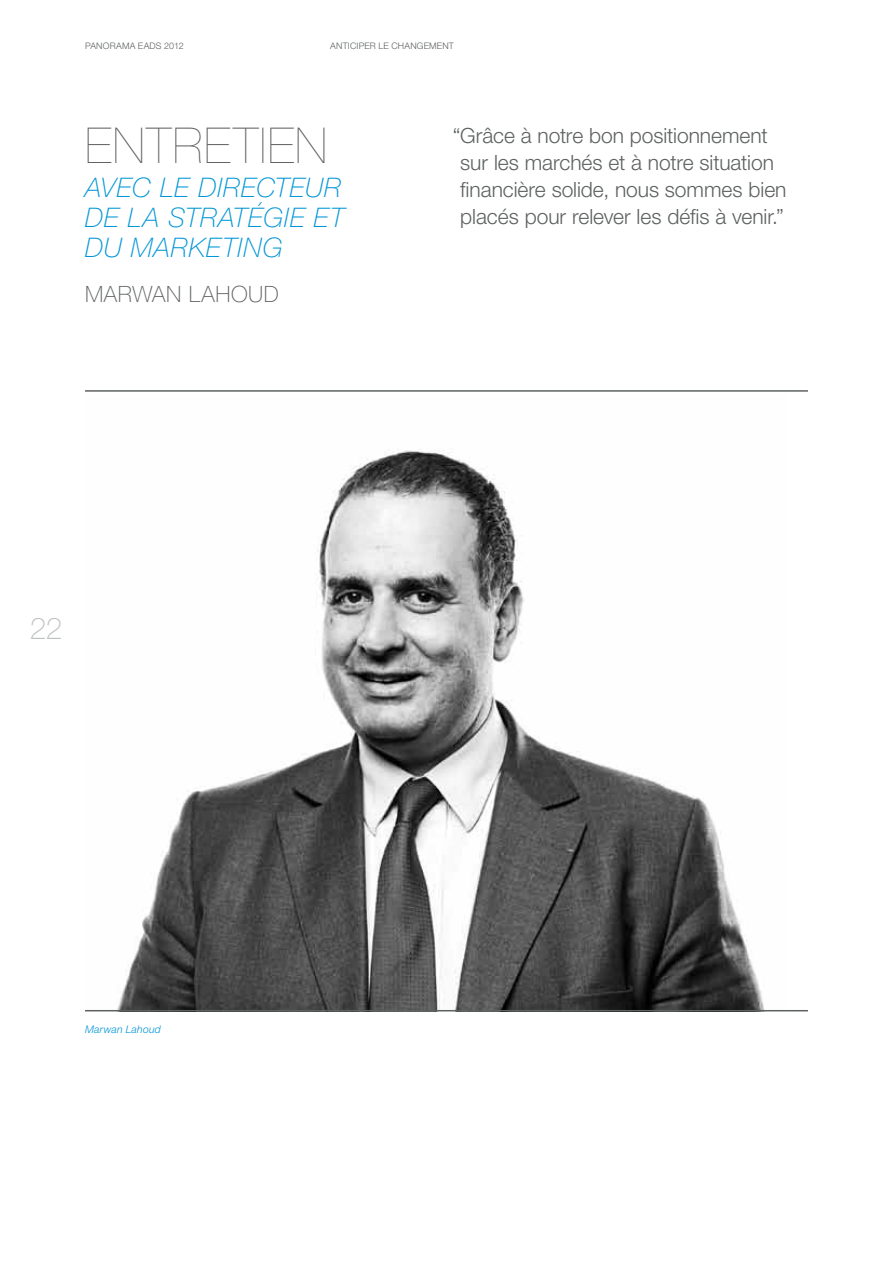
<style>
.page{position:relative;width:893px;height:1263px;background:#fff}
.page>*{position:absolute;margin:0;border:0;box-sizing:border-box;transform-origin:0 0}
.t1{font:200 49.5px "Helvetica Neue LT Pro";letter-spacing:.03em;color:#5e6161}
.t2{font:100 30px "Helvetica Neue LT Pro";color:#bdc0c2}
.t3{font:italic 100 27px/30px "Helvetica Neue LT Pro";letter-spacing:.03em;color:#0095d6}
.t4{font:100 22.5px "Helvetica Neue LT Pro";letter-spacing:.03em;color:#5e6161}
.t5{font:300 21px/27px "Helvetica Neue LT Pro";color:#5e6161}
.t6{font:italic 300 10.5px "Helvetica Neue LT Pro";letter-spacing:.02em;color:#0095d6}
.t7{font:300 9px "Helvetica Neue LT Pro";letter-spacing:.025em;color:#5e6161}
</style>
<div class="page">
<img style="left:85px;top:450px;width:702px;height:562px">
<hr style="left:85px;top:1010px;width:723px;height:1px;background:#5e6161">
<hr style="left:85px;top:390px;width:723px;height:2px;background:#5e6161">
<p class="t7" style="left:85px;top:40px;width:100px">PANORAMA EADS 2012</p>
<p class="t7" style="left:330px;top:40px;width:125px">ANTICIPER LE CHANGEMENT</p>
<h1 class="t1" style="left:85px;top:117px;width:238px">ENTRETIEN</h1>
<p class="t3" style="left:85px;top:173px;width:261px">AVEC LE DIRECTEUR<br>DE LA STRATÉGIE ET<br>DU MARKETING</p>
<p class="t4" style="left:85px;top:281px;width:195px">MARWAN LAHOUD</p>
<p class="t5" style="left:460px;top:121px;width:328px;text-indent:-7px">“Grâce à notre bon positionnement sur les marchés et à notre situation financière solide, nous sommes bien placés pour relever les défis à venir.”</p>
<h2 class="t2" style="left:30px;top:611px;width:34px">22</h2>
<p class="t6" style="left:85px;top:1022px;width:77px">Marwan Lahoud</p>
</div>
